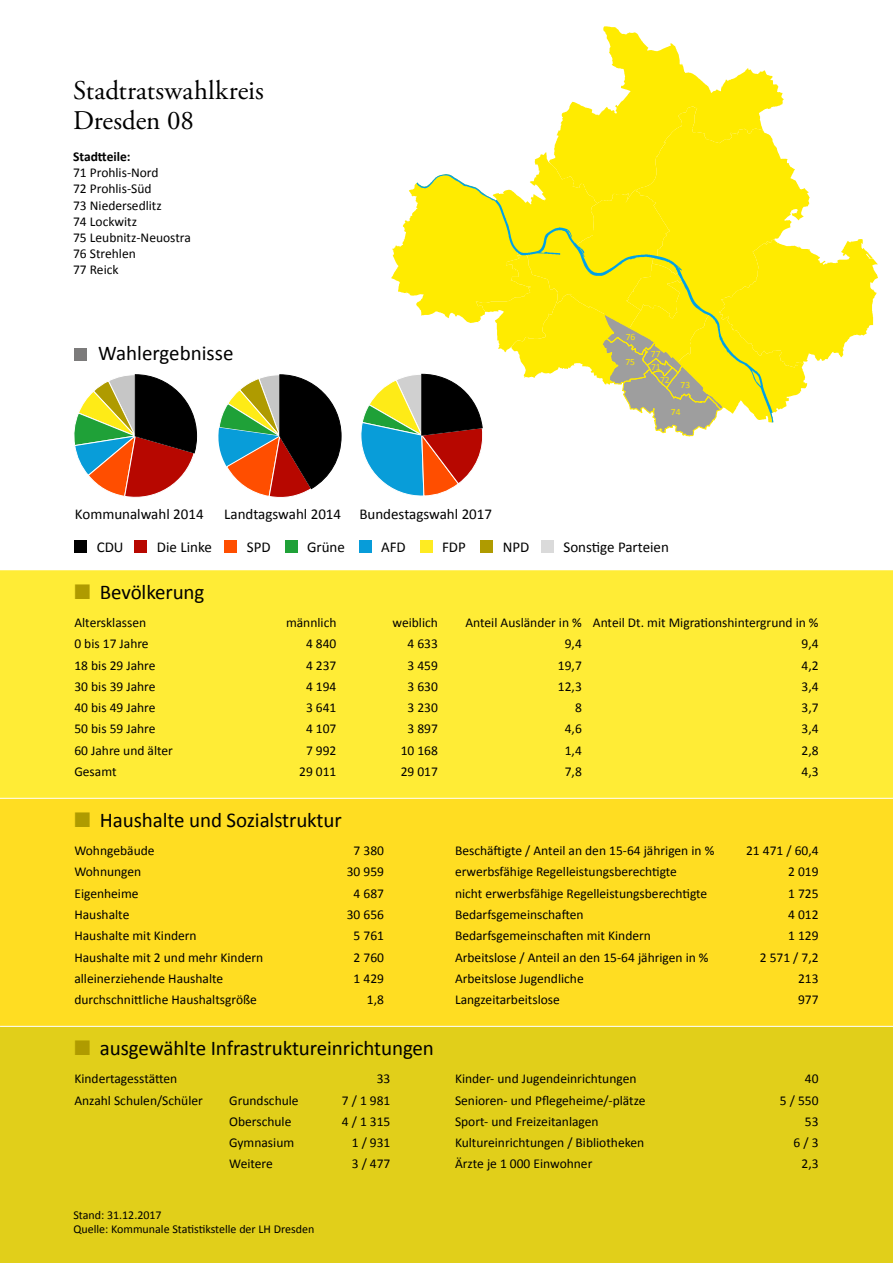
<style>
.page{position:relative;width:893px;height:1263px;background:#fff}
.page>*{position:absolute;margin:0;border:0;box-sizing:border-box;transform-origin:0 0}
.t1{font:27px "Adobe Garamond Pro";color:#000}
.t2{font:21px "Calibri";letter-spacing:-.005em;color:#000}
.t3{font:15px "Calibri";color:#000}
.t4{font:13.5px "Calibri";color:#000}
.t5{font:700 13.5px "Calibri";color:#000}
.t6{font:12px/14.4px "Calibri";color:#000}
.t7{font:9.6px "Calibri";letter-spacing:.005em;color:#ffeb00}
.s1{color:#af9b00}
</style>
<div class="page">
<div style="left:0;top:798px;width:893px;height:228px;background:#fd2"></div>
<div style="left:0;top:570px;width:893px;height:228px;background:#ffec36"></div>
<div style="left:0;top:1026px;width:893px;height:237px;background:#e1cf1a"></div>
<div style="left:74px;top:540px;width:13px;height:13px;background:#000"></div>
<div style="left:135px;top:540px;width:12px;height:13px;background:#b70700"></div>
<div style="left:225px;top:540px;width:12px;height:13px;background:#ff4e00"></div>
<div style="left:285px;top:540px;width:12px;height:13px;background:#1fa138"></div>
<div style="left:359px;top:540px;width:12px;height:13px;background:#079cd9"></div>
<div style="left:420px;top:540px;width:12px;height:13px;background:#feeb22"></div>
<div style="left:480px;top:540px;width:13px;height:13px;background:#af9b00"></div>
<div style="left:541px;top:540px;width:13px;height:13px;background:#dadada"></div>
<div style="left:74px;top:348px;width:13px;height:12px;background:#7c7b7b"></div>
<svg style="left:554px;top:26px;width:324px;height:335px"></svg>
<svg style="left:636px;top:106px;width:174px;height:316px;fill:#ffeb00"></svg>
<svg style="left:725px;top:174px;width:48px;height:248px;background:#faea0e"></svg>
<svg style="left:218px;top:375px;width:123px;height:123px"></svg>
<svg style="left:74px;top:375px;width:123px;height:123px"></svg>
<svg style="left:361px;top:152px;width:364px;height:344px"></svg>
<p class="t1" style="left:73px;top:74px;width:192px">Stadtratswahlkreis</p>
<p class="t1" style="left:73px;top:104px;width:122px">Dresden 08</p>
<p class="t5" style="left:73px;top:148px;width:59px">Stadtteile:</p>
<p class="t4" style="left:73px;top:164px;width:87px">71 Prohlis-Nord</p>
<p class="t4" style="left:73px;top:180px;width:80px">72 Prohlis-Süd</p>
<p class="t4" style="left:73px;top:197px;width:90px">73 Niedersedlitz</p>
<p class="t4" style="left:73px;top:213px;width:65px">74 Lockwitz</p>
<p class="t4" style="left:73px;top:229px;width:119px">75 Leubnitz-Neuostra</p>
<p class="t4" style="left:73px;top:245px;width:64px">76 Strehlen</p>
<p class="t4" style="left:73px;top:261px;width:47px">77 Reick</p>
<h2 class="t2" style="left:98px;top:340px;width:137px">Wahlergebnisse</h2>
<p class="t3" style="left:75px;top:505px;width:130px">Kommunalwahl 2014</p>
<p class="t3" style="left:224px;top:505px;width:269px">Landtagswahl 2014 Bundestagswahl 2017</p>
<p class="t7" style="left:626px;top:330px;width:11px">76</p>
<p class="t7" style="left:625px;top:356px;width:11px">75</p>
<p class="t7" style="left:651px;top:348px;width:11px">77</p>
<p class="t7" style="left:651px;top:361px;width:11px">71</p>
<p class="t7" style="left:660px;top:374px;width:11px">72</p>
<p class="t7" style="left:681px;top:378px;width:11px">73</p>
<p class="t7" style="left:671px;top:405px;width:11px">74</p>
<p class="t3" style="left:97px;top:538px;width:28px">CDU</p>
<p class="t3" style="left:157px;top:538px;width:56px">Die Linke</p>
<p class="t3" style="left:247px;top:538px;width:25px">SPD</p>
<p class="t3" style="left:307px;top:538px;width:39px">Grüne</p>
<p class="t3" style="left:381px;top:538px;width:26px">AFD</p>
<p class="t3" style="left:442px;top:538px;width:25px">FDP</p>
<p class="t3" style="left:503px;top:538px;width:28px">NPD</p>
<p class="t3" style="left:563px;top:538px;width:107px">Sonstige Parteien</p>
<h2 class="t2" style="left:74px;top:578px;width:131px"><span class="s1">■</span> Bevölkerung</h2>
<p class="t4" style="left:74px;top:614px;width:73px">Altersklassen</p>
<p class="t4" style="left:286px;top:614px;width:52px">männlich</p>
<p class="t4" style="left:393px;top:614px;width:47px">weiblich</p>
<p class="t4" style="left:465px;top:614px;width:118px">Anteil Ausländer in %</p>
<p class="t4" style="left:593px;top:614px;width:227px">Anteil Dt. mit Migrationshintergrund in %</p>
<p class="t4" style="left:74px;top:635px;width:76px">0 bis 17 Jahre</p>
<p class="t4" style="left:306px;top:635px;width:32px">4 840</p>
<p class="t4" style="left:408px;top:635px;width:32px">4 633</p>
<p class="t4" style="left:565px;top:635px;width:19px">9,4</p>
<p class="t4" style="left:801px;top:635px;width:19px">9,4</p>
<p class="t4" style="left:74px;top:657px;width:83px">18 bis 29 Jahre</p>
<p class="t4" style="left:306px;top:657px;width:32px">4 237</p>
<p class="t4" style="left:408px;top:657px;width:32px">3 459</p>
<p class="t4" style="left:558px;top:657px;width:25px">19,7</p>
<p class="t4" style="left:801px;top:657px;width:19px">4,2</p>
<p class="t4" style="left:74px;top:678px;width:83px">30 bis 39 Jahre</p>
<p class="t4" style="left:306px;top:678px;width:32px">4 194</p>
<p class="t4" style="left:408px;top:678px;width:32px">3 630</p>
<p class="t4" style="left:558px;top:678px;width:25px">12,3</p>
<p class="t4" style="left:801px;top:678px;width:19px">3,4</p>
<p class="t4" style="left:74px;top:699px;width:83px">40 bis 49 Jahre</p>
<p class="t4" style="left:306px;top:699px;width:32px">3 641</p>
<p class="t4" style="left:408px;top:699px;width:32px">3 230</p>
<p class="t4" style="left:575px;top:699px;width:8px">8</p>
<p class="t4" style="left:801px;top:699px;width:19px">3,7</p>
<p class="t4" style="left:74px;top:720px;width:83px">50 bis 59 Jahre</p>
<p class="t4" style="left:306px;top:720px;width:32px">4 107</p>
<p class="t4" style="left:408px;top:720px;width:32px">3 897</p>
<p class="t4" style="left:565px;top:720px;width:19px">4,6</p>
<p class="t4" style="left:801px;top:720px;width:19px">3,4</p>
<p class="t4" style="left:74px;top:742px;width:100px">60 Jahre und älter</p>
<p class="t4" style="left:306px;top:742px;width:32px">7 992</p>
<p class="t4" style="left:401px;top:742px;width:39px">10 168</p>
<p class="t4" style="left:565px;top:742px;width:19px">1,4</p>
<p class="t4" style="left:801px;top:742px;width:19px">2,8</p>
<p class="t4" style="left:74px;top:763px;width:44px">Gesamt</p>
<p class="t4" style="left:299px;top:763px;width:39px">29 011</p>
<p class="t4" style="left:401px;top:763px;width:39px">29 017</p>
<p class="t4" style="left:565px;top:763px;width:19px">7,8</p>
<p class="t4" style="left:801px;top:763px;width:19px">4,3</p>
<h2 class="t2" style="left:74px;top:806px;width:269px"><span class="s1">■</span> Haushalte und Sozialstruktur</h2>
<p class="t4" style="left:74px;top:842px;width:82px">Wohngebäude</p>
<p class="t4" style="left:354px;top:842px;width:32px">7 380</p>
<p class="t4" style="left:455px;top:842px;width:261px">Beschäftigte / Anteil an den 15-64 jährigen in %</p>
<p class="t4" style="left:746px;top:842px;width:74px">21 471 / 60,4</p>
<p class="t4" style="left:74px;top:863px;width:68px">Wohnungen</p>
<p class="t4" style="left:347px;top:863px;width:39px">30 959</p>
<p class="t4" style="left:455px;top:863px;width:223px">erwerbsfähige Regelleistungsberechtigte</p>
<p class="t4" style="left:788px;top:863px;width:32px">2 019</p>
<p class="t4" style="left:74px;top:885px;width:66px">Eigenheime</p>
<p class="t4" style="left:354px;top:885px;width:32px">4 687</p>
<p class="t4" style="left:455px;top:885px;width:254px">nicht erwerbsfähige Regelleistungsberechtigte</p>
<p class="t4" style="left:788px;top:885px;width:32px">1 725</p>
<p class="t4" style="left:74px;top:906px;width:57px">Haushalte</p>
<p class="t4" style="left:347px;top:906px;width:39px">30 656</p>
<p class="t4" style="left:455px;top:906px;width:130px">Bedarfsgemeinschaften</p>
<p class="t4" style="left:788px;top:906px;width:32px">4 012</p>
<p class="t4" style="left:74px;top:927px;width:124px">Haushalte mit Kindern</p>
<p class="t4" style="left:354px;top:927px;width:32px">5 761</p>
<p class="t4" style="left:455px;top:927px;width:197px">Bedarfsgemeinschaften mit Kindern</p>
<p class="t4" style="left:788px;top:927px;width:32px">1 129</p>
<p class="t4" style="left:74px;top:948px;width:190px">Haushalte mit 2 und mehr Kindern</p>
<p class="t4" style="left:354px;top:948px;width:32px">2 760</p>
<p class="t4" style="left:455px;top:948px;width:255px">Arbeitslose / Anteil an den 15-64 jährigen in %</p>
<p class="t4" style="left:760px;top:948px;width:60px">2 571 / 7,2</p>
<p class="t4" style="left:74px;top:970px;width:150px">alleinerziehende Haushalte</p>
<p class="t4" style="left:354px;top:970px;width:32px">1 429</p>
<p class="t4" style="left:455px;top:970px;width:130px">Arbeitslose Jugendliche</p>
<p class="t4" style="left:798px;top:970px;width:22px">213</p>
<p class="t4" style="left:74px;top:991px;width:184px">durchschnittliche Haushaltsgröße</p>
<p class="t4" style="left:367px;top:991px;width:19px">1,8</p>
<p class="t4" style="left:455px;top:991px;width:106px">Langzeitarbeitslose</p>
<p class="t4" style="left:798px;top:991px;width:22px">977</p>
<h2 class="t2" style="left:74px;top:1034px;width:361px"><span class="s1">■</span> ausgewählte Infrastruktureinrichtungen</h2>
<p class="t4" style="left:74px;top:1070px;width:104px">Kindertagesstätten</p>
<p class="t4" style="left:377px;top:1070px;width:15px">33</p>
<p class="t4" style="left:455px;top:1070px;width:183px">Kinder- und Jugendeinrichtungen</p>
<p class="t4" style="left:805px;top:1070px;width:15px">40</p>
<p class="t4" style="left:74px;top:1091px;width:130px">Anzahl Schulen/Schüler</p>
<p class="t4" style="left:229px;top:1091px;width:71px">Grundschule</p>
<p class="t4" style="left:342px;top:1091px;width:50px">7 / 1 981</p>
<p class="t4" style="left:455px;top:1091px;width:192px">Senioren- und Pflegeheime/-plätze</p>
<p class="t4" style="left:780px;top:1091px;width:40px">5 / 550</p>
<p class="t4" style="left:229px;top:1113px;width:64px">Oberschule</p>
<p class="t4" style="left:342px;top:1113px;width:50px">4 / 1 315</p>
<p class="t4" style="left:455px;top:1113px;width:145px">Sport- und Freizeitanlagen</p>
<p class="t4" style="left:805px;top:1113px;width:15px">53</p>
<p class="t4" style="left:229px;top:1134px;width:67px">Gymnasium</p>
<p class="t4" style="left:352px;top:1134px;width:40px">1 / 931</p>
<p class="t4" style="left:455px;top:1134px;width:191px">Kultureinrichtungen / Bibliotheken</p>
<p class="t4" style="left:794px;top:1134px;width:27px">6 / 3</p>
<p class="t4" style="left:229px;top:1155px;width:45px">Weitere</p>
<p class="t4" style="left:352px;top:1155px;width:40px">3 / 477</p>
<p class="t4" style="left:455px;top:1155px;width:139px">Ärzte je 1 000 Einwohner</p>
<p class="t4" style="left:801px;top:1155px;width:19px">2,3</p>
<p class="t6" style="left:73px;top:1208px;width:243px">Stand: 31.12.2017<br>Quelle: Kommunale Statistikstelle der LH Dresden</p>
</div>
